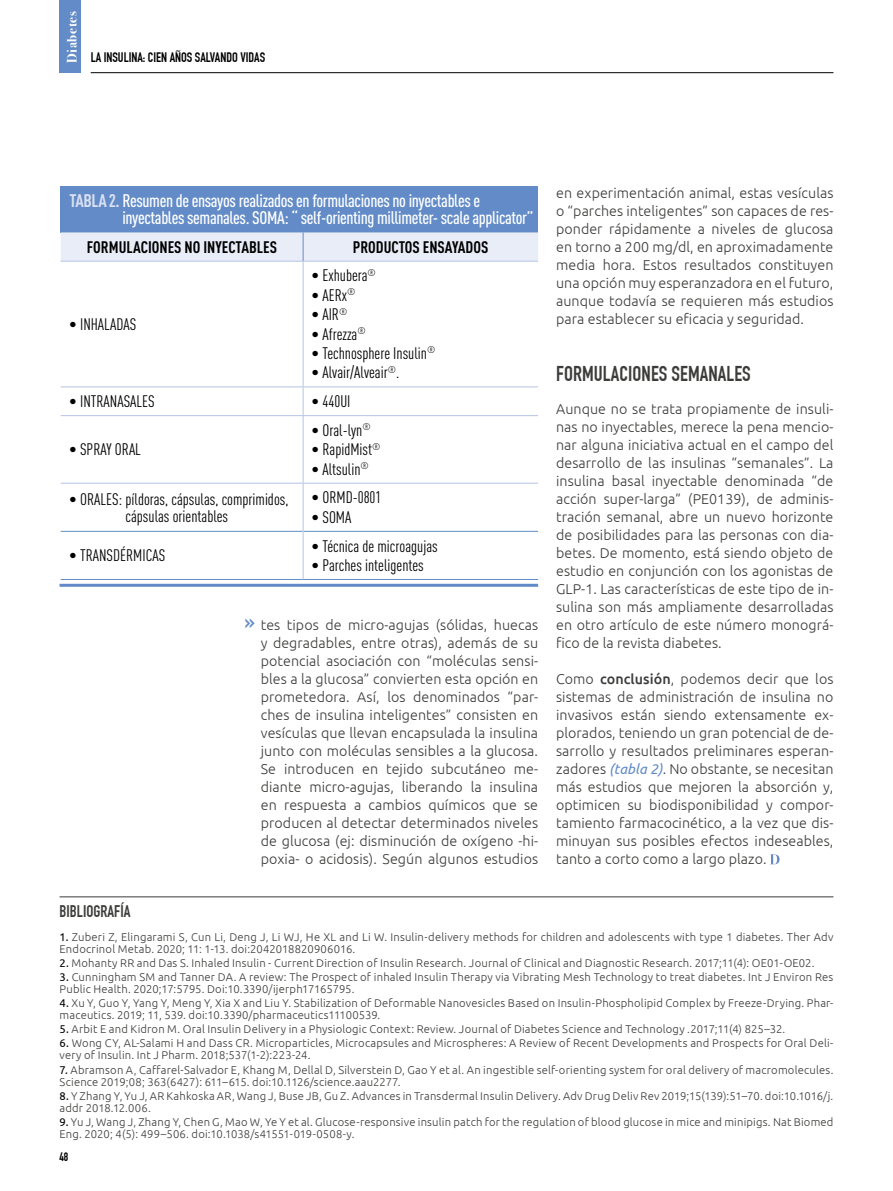
<style>
.page{position:relative;width:893px;height:1191px;background:#fff}
.page>*{position:absolute;margin:0;border:0;box-sizing:border-box;transform-origin:0 0}
.t1{font:23.85px "DIN Engschrift Std";color:#628bc7}
.t2{font:21px "DIN Engschrift Std";letter-spacing:.005em;color:#3c3c3b}
.t3{font:500 condensed 18px/16.5px "DIN Pro";letter-spacing:-.02em;color:#fff}
.t4{font:condensed 16.5px/17.2px "DIN Pro";color:#000;text-align:center}
.t5{font:700 condensed 16.5px "DIN Pro";color:#000}
.t6{font:16.5px "DIN Engschrift Std";color:#3c3c3b}
.t7{font:300 14.25px/18px "Ubuntu";letter-spacing:.005em;color:#3c3c3b;text-align:justify}
.t8{font:13.5px "DIN Engschrift Std";color:#000}
.t9{font:700 13.5px "Bodoni Svty Two ITCTT";letter-spacing:.04em;color:#fff}
.t10{font:12px "DIN Engschrift Std";color:#000}
.t11{font:300 11.25px/12px "Ubuntu";letter-spacing:.015em;color:#3c3c3b}
.s1{font-weight:700;color:#dbe0f3}
.s2{font-weight:500}
.s3{font-weight:400;font-style:italic;color:#628bc7}
.s4{font-weight:400;color:#000}
</style>
<div class="page">
<hr style="left:91px;top:72px;width:742px;height:1px;background:#000">
<div style="left:60px;top:0;width:21px;height:72px;background:#628bc7"></div>
<svg style="left:770px;top:854px;width:9px;height:10px"></svg>
<hr style="left:60px;top:896px;width:773px;height:1px;background:#3c3c3b">
<div style="left:61px;top:186px;width:477px;height:46px;background:#628bc7"></div>
<svg style="left:61px;top:262px;width:477px;height:317px"></svg>
<hr style="left:61px;top:261px;width:242px;height:1px;background:#b5c3e5">
<hr style="left:61px;top:386px;width:242px;height:1px;background:#b5c3e5">
<hr style="left:61px;top:415px;width:242px;height:1px;background:#b5c3e5">
<hr style="left:61px;top:483px;width:242px;height:1px;background:#b5c3e5">
<hr style="left:303px;top:261px;width:235px;height:1px;background:#b5c3e5">
<hr style="left:303px;top:386px;width:235px;height:1px;background:#b5c3e5">
<hr style="left:303px;top:415px;width:235px;height:1px;background:#b5c3e5">
<hr style="left:303px;top:483px;width:235px;height:1px;background:#b5c3e5">
<hr style="left:61px;top:531px;width:242px;height:1px;background:#628bc7">
<hr style="left:303px;top:531px;width:235px;height:1px;background:#628bc7">
<hr style="left:61px;top:579px;width:242px;height:1px;background:#628bc7">
<hr style="left:303px;top:579px;width:235px;height:1px;background:#628bc7">
<div style="left:61px;top:232px;width:477px;height:29px;background:#e9edf8"></div>
<hr style="left:303px;top:261px;width:1px;height:125px;background:#b5c3e5">
<svg style="left:303px;top:387px;width:1px;height:28px"></svg>
<hr style="left:303px;top:416px;width:1px;height:67px;background:#b5c3e5">
<hr style="left:303px;top:483px;width:1px;height:48px;background:#b5c3e5">
<hr style="left:303px;top:531px;width:1px;height:48px;background:#b5c3e5">
<hr style="left:60px;top:584px;width:478px;height:3px;background:#628bc7">
<p class="t9" style="left:61px;top:63px;width:53px;rotate:-90deg">Diabetes</p>
<p class="t8" style="left:91px;top:50px;width:176px">LA INSULINA: CIEN AÑOS SALVANDO VIDAS</p>
<p class="t3" style="left:122px;top:191px;width:413px;text-indent:-53px"><span class="s1">TABLA 2.</span> Resumen de ensayos realizados en formulaciones no inyectables e inyectables semanales. SOMA: “ self-orienting millimeter- scale applicator”</p>
<p class="t5" style="left:87px;top:234px;width:192px">FORMULACIONES NO INYECTABLES</p>
<p class="t5" style="left:353px;top:234px;width:137px">PRODUCTOS ENSAYADOS</p>
<p class="t4" style="left:69px;top:314px;width:69px">• INHALADAS</p>
<p class="t4" style="left:312px;top:266px;width:66px">• Exhubera<sup>®</sup></p>
<p class="t4" style="left:312px;top:285px;width:45px">• AERx<sup>®</sup></p>
<p class="t4" style="left:312px;top:304px;width:37px">• AIR<sup>®</sup></p>
<p class="t4" style="left:312px;top:324px;width:56px">• Afrezza<sup>®</sup></p>
<p class="t4" style="left:312px;top:343px;width:125px">• Technosphere Insulin<sup>®</sup></p>
<p class="t4" style="left:312px;top:363px;width:89px">• Alvair/Alveair<sup>®</sup>.</p>
<p class="t4" style="left:69px;top:391px;width:87px">• INTRANASALES</p>
<p class="t4" style="left:312px;top:391px;width:40px">• 440UI</p>
<p class="t4" style="left:69px;top:439px;width:73px">• SPRAY ORAL</p>
<p class="t4" style="left:312px;top:420px;width:61px">• Oral-lyn<sup>®</sup></p>
<p class="t4" style="left:312px;top:439px;width:70px">• RapidMist<sup>®</sup></p>
<p class="t4" style="left:312px;top:459px;width:59px">• Altsulin<sup>®</sup></p>
<p class="t4" style="left:69px;top:489px;width:221px">• ORALES: píldoras, cápsulas, comprimidos, cápsulas orientables</p>
<p class="t4" style="left:312px;top:488px;width:71px">• ORMD-0801</p>
<p class="t4" style="left:312px;top:507px;width:41px">• SOMA</p>
<p class="t4" style="left:69px;top:545px;width:98px">• TRANSDÉRMICAS</p>
<p class="t4" style="left:312px;top:536px;width:128px">• Técnica de microagujas</p>
<p class="t4" style="left:312px;top:555px;width:114px">• Parches inteligentes</p>
<p class="t6" style="left:60px;top:901px;width:72px">BIBLIOGRAFÍA</p>
<h1 class="t1" style="left:245px;top:608px;width:12px">»</h1>
<p class="t7" style="left:261px;top:616px;width:279px">tes tipos de micro-agujas (sólidas, huecas y degradables, entre otras), además de su potencial asociación con “moléculas sensi&shy;bles a la glucosa” convierten esta opción en prometedora. Así, los denominados “par&shy;ches de insulina inteligentes” consisten en vesículas que llevan encapsulada la insulina junto con moléculas sensibles a la glucosa.<br>Se introducen en tejido subcutáneo me&shy;diante micro-agujas, liberando la insulina en respuesta a cambios químicos que se producen al detectar determinados niveles de glucosa (ej: disminución de oxígeno -hi&shy;poxia- o acidosis). Según algunos estudios</p>
<p class="t7" style="left:556px;top:184px;width:279px">en experimentación animal, estas vesículas o “parches inteligentes” son capaces de res&shy;ponder rápidamente a niveles de glucosa en torno a 200 mg/dl, en aproximadamente media hora. Estos resultados constituyen una opción muy esperanzadora en el futuro, aunque todavía se requieren más estudios para establecer su eficacia y seguridad.</p>
<h2 class="t2" style="left:556px;top:361px;width:196px">FORMULACIONES SEMANALES</h2>
<p class="t7" style="left:556px;top:400px;width:279px">Aunque no se trata propiamente de insuli&shy;nas no inyectables, merece la pena mencio&shy;nar alguna iniciativa actual en el campo del desarrollo de las insulinas “semanales”. La insulina basal inyectable denominada “de acción super-larga” (PE0139), de adminis&shy;tración semanal, abre un nuevo horizonte de posibilidades para las personas con dia&shy;betes. De momento, está siendo objeto de estudio en conjunción con los agonistas de GLP-1. Las características de este tipo de in&shy;sulina son más ampliamente desarrolladas en otro artículo de este número monográ&shy;fico de la revista diabetes.</p>
<p class="t7" style="left:556px;top:670px;width:279px">Como <span class="s2">conclusión</span>, podemos decir que los sistemas de administración de insulina no invasivos están siendo extensamente ex&shy;plorados, teniendo un gran potencial de de&shy;sarrollo y resultados preliminares esperan&shy;zadores <span class="s3">(tabla 2)</span>. No obstante, se necesitan más estudios que mejoren la absorción y, optimicen su biodisponibilidad y compor&shy;tamiento farmacocinético, a la vez que dis&shy;minuyan sus posibles efectos indeseables, tanto a corto como a largo plazo.</p>
<p class="t11" style="left:60px;top:930px;width:775px"><span class="s4">1.</span> Zuberi Z, Elingarami S, Cun Li, Deng J, Li WJ, He XL and Li W. Insulin-delivery methods for children and adolescents with type 1 diabetes. Ther Adv<br>Endocrinol Metab. 2020; 11: 1-13. doi:2042018820906016.</p>
<p class="t11" style="left:60px;top:956px;width:756px"><span class="s4">2.</span> Mohanty RR and Das S. Inhaled Insulin - Current Direction of Insulin Research. Journal of Clinical and Diagnostic Research. 2017;11(4): OE01-OE02.</p>
<p class="t11" style="left:60px;top:970px;width:775px"><span class="s4">3.</span> Cunningham SM and Tanner DA. A review: The Prospect of inhaled Insulin Therapy via Vibrating Mesh Technology to treat diabetes. Int J Environ Res<br>Public Health. 2020;17:5795. Doi:10.3390/ijerph17165795.</p>
<p class="t11" style="left:60px;top:997px;width:775px"><span class="s4">4.</span> Xu Y, Guo Y, Yang Y, Meng Y, Xia X and Liu Y. Stabilization of Deformable Nanovesicles Based on Insulin-Phospholipid Complex by Freeze-Drying. Phar&shy;maceutics. 2019; 11, 539. doi:10.3390/pharmaceutics11100539.</p>
<p class="t11" style="left:60px;top:1023px;width:727px"><span class="s4">5.</span> Arbit E and Kidron M. Oral Insulin Delivery in a Physiologic Context: Review. Journal of Diabetes Science and Technology .2017;11(4) 825–32.</p>
<p class="t11" style="left:60px;top:1037px;width:775px"><span class="s4">6.</span> Wong CY, AL-Salami H and Dass CR. Microparticles, Microcapsules and Microspheres: A Review of Recent Developments and Prospects for Oral Deli&shy;very of Insulin. Int J Pharm. 2018;537(1-2):223-24.</p>
<p class="t11" style="left:60px;top:1063px;width:775px"><span class="s4">7.</span> Abramson A, Caffarel-Salvador E, Khang M, Dellal D, Silverstein D, Gao Y et al. An ingestible self-orienting system for oral delivery of macromolecules.<br>Science 2019;08; 363(6427): 611–615. doi:10.1126/science.aau2277.</p>
<p class="t11" style="left:60px;top:1089px;width:775px"><span class="s4">8.</span> Y Zhang Y, Yu J, AR Kahkoska AR, Wang J, Buse JB, Gu Z. Advances in Transdermal Insulin Delivery. Adv Drug Deliv Rev 2019;15(139):51–70. doi:10.1016/j. addr 2018.12.006.</p>
<p class="t11" style="left:60px;top:1115px;width:775px"><span class="s4">9.</span> Yu J, Wang J, Zhang Y, Chen G, Mao W, Ye Y et al. Glucose-responsive insulin patch for the regulation of blood glucose in mice and minipigs. Nat Biomed<br>Eng. 2020; 4(5): 499–506. doi:10.1038/s41551-019-0508-y.</p>
<p class="t10" style="left:60px;top:1149px;width:10px">48</p>
</div>
